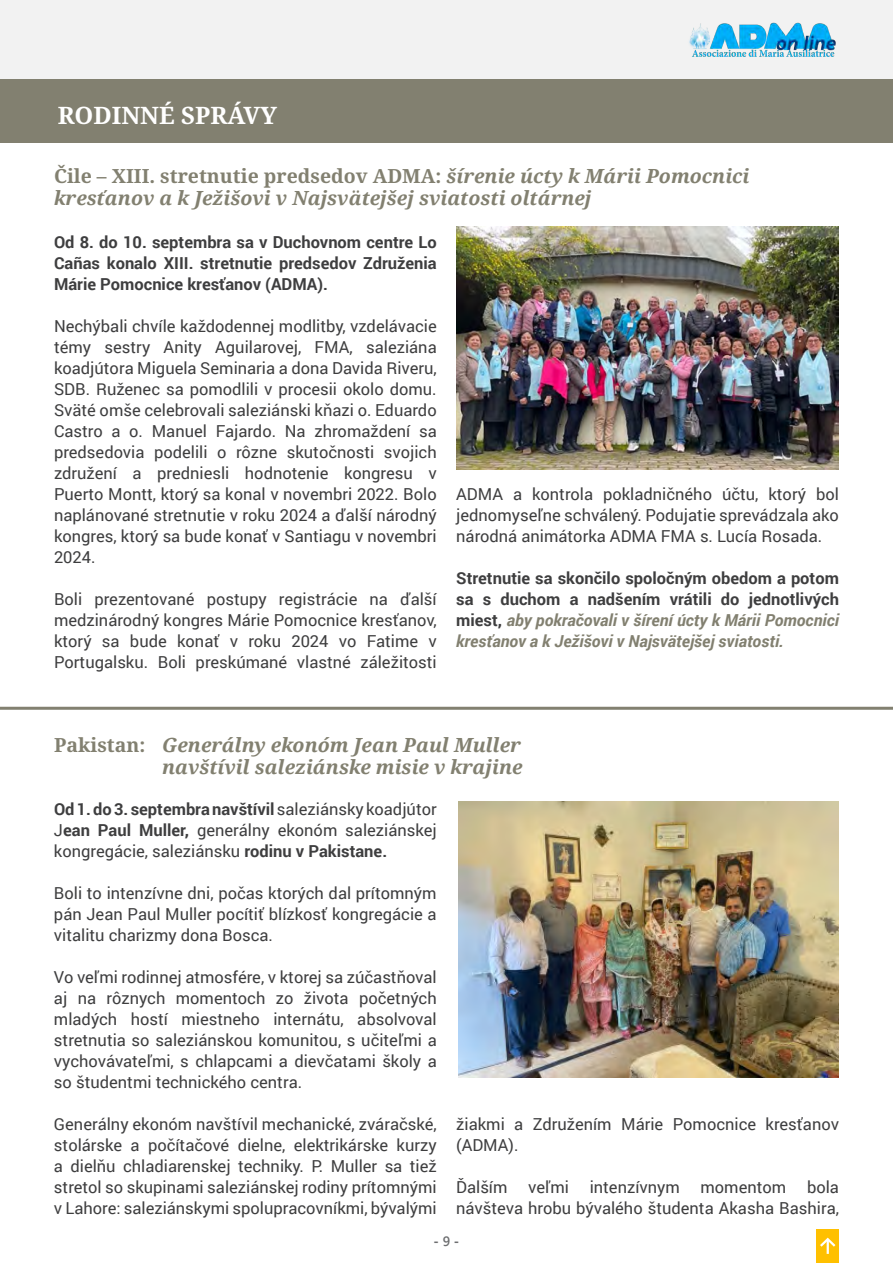
<style>
.page{position:relative;width:893px;height:1263px;background:#fff}
.page>*{position:absolute;margin:0;border:0;box-sizing:border-box;transform-origin:0 0}
.t1{font:700 24px "Noto Serif";color:#fff}
.t2{font:italic 700 19.5px/22.5px "Noto Serif";color:#828070}
.t3{font:16.5px/21px "Roboto";color:#3e3e3f;text-align:justify}
.t4{font:700 16.5px/21px "Roboto";color:#3e3e3f;text-align:justify}
.t5{font:700 13.5px "Segoe UI";color:#6d6e70}
.s1{font-style:normal}
.s2{font-style:italic;color:#828070}
.s3{font-weight:700}
.s4{font-weight:600}
</style>
<div class="page">
<div style="left:0;top:0;width:893px;height:80px;background:#f2f2f2"></div>
<img style="left:689px;top:22px;width:147px;height:35px">
<div style="left:816px;top:1229px;width:23px;height:34px;background:#ffc000"></div>
<svg style="left:820px;top:1237px;width:16px;height:17px"></svg>
<div style="left:0;top:80px;width:893px;height:62px;background:#828070"></div>
<img style="left:456px;top:227px;width:383px;height:242px">
<hr style="left:0;top:707px;width:893px;height:3px;background:#828070">
<img style="left:459px;top:801px;width:380px;height:276px">
<p class="t1" style="left:58px;top:98px;width:221px">RODINNÉ SPRÁVY</p>
<p class="t2" style="left:54px;top:164px;width:697px"><span class="s1">Čile – XIII. stretnutie predsedov ADMA:</span> šírenie úcty k Márii Pomocnici kresťanov a k Ježišovi v Najsvätejšej sviatosti oltárnej</p>
<p class="t4" style="left:54px;top:230px;width:384px">Od 8. do 10. septembra sa v Duchovnom centre Lo Cañas konalo XIII. stretnutie predsedov Združenia Márie Pomocnice kresťanov (ADMA).</p>
<p class="t3" style="left:54px;top:315px;width:384px">Nechýbali chvíle každodennej modlitby, vzdelávacie témy sestry Anity Aguilarovej, FMA, saleziána koadjútora Miguela Seminaria a dona Davida Riveru, SDB. Ruženec sa pomodlili v procesii okolo domu.<br>Sväté omše celebrovali saleziánski kňazi o. Eduardo Castro a o. Manuel Fajardo. Na zhromaždení sa predsedovia podelili o rôzne skutočnosti svojich združení a predniesli hodnotenie kongresu v Puerto Montt, ktorý sa konal v novembri 2022. Bolo naplánované stretnutie v roku 2024 a ďalší národný kongres, ktorý sa bude konať v Santiagu v novembri 2024.</p>
<p class="t3" style="left:54px;top:588px;width:384px">Boli prezentované postupy registrácie na ďalší medzinárodný kongres Márie Pomocnice kresťanov, ktorý sa bude konať v roku 2024 vo Fatime v Portugalsku. Boli preskúmané vlastné záležitosti</p>
<p class="t3" style="left:456px;top:483px;width:384px">ADMA a kontrola pokladničného účtu, ktorý bol jednomyseľne schválený. Podujatie sprevádzala ako národná animátorka ADMA FMA s. Lucía Rosada.</p>
<p class="t4" style="left:456px;top:567px;width:384px">Stretnutie sa skončilo spoločným obedom a potom sa s duchom a nadšením vrátili do jednotlivých miest, <span class="s2">aby pokračovali v šírení úcty k Márii Pomocnici kresťanov a k Ježišovi v Najsvätejšej sviatosti.</span></p>
<p class="t2" style="left:54px;top:733px;width:468px"><span class="s1">Pakistan:</span> Generálny ekonóm Jean Paul Muller</p>
<p class="t2" style="left:162px;top:755px;width:362px">navštívil saleziánske misie v krajine</p>
<p class="t3" style="left:54px;top:798px;width:384px"><span class="s3">Od 1. do 3. septembranavštívil</span> saleziánsky koadjútor J<span class="s3">ean Paul Muller,</span> generálny ekonóm saleziánskej kongregácie, saleziánsku <span class="s3">rodinu v Pakistane.</span></p>
<p class="t3" style="left:54px;top:882px;width:384px">Boli to intenzívne dni, počas ktorých dal prítomným pán Jean Paul Muller pocítiť blízkosť kongregácie a vitalitu charizmy dona Bosca.</p>
<p class="t3" style="left:54px;top:966px;width:384px">Vo veľmi rodinnej atmosfére, v ktorej sa zúčastňoval aj na rôznych momentoch zo života početných mladých hostí miestneho internátu, absolvoval stretnutia so saleziánskou komunitou, s učiteľmi a vychovávateľmi, s chlapcami a dievčatami školy a so študentmi technického centra.</p>
<p class="t3" style="left:54px;top:1113px;width:384px">Generálny ekonóm navštívil mechanické, zváračské, stolárske a počítačové dielne, elektrikárske kurzy a dielňu chladiarenskej techniky. P. Muller sa tiež stretol so skupinami saleziánskej rodiny prítomnými v Lahore: saleziánskymi spolupracovníkmi, bývalými</p>
<p class="t3" style="left:456px;top:1113px;width:384px">žiakmi a Združením Márie Pomocnice kresťanov (ADMA).</p>
<p class="t3" style="left:456px;top:1176px;width:53px">Ďalším</p>
<p class="t3" style="left:528px;top:1176px;width:42px">veľmi</p>
<p class="t3" style="left:590px;top:1176px;width:92px">intenzívnym</p>
<p class="t3" style="left:700px;top:1176px;width:87px">momentom</p>
<p class="t3" style="left:456px;top:1176px;width:384px;text-align:right">bola<br>návšteva hrobu bývalého študenta Akasha Bashira,</p>
<p class="t5" style="left:434px;top:1229px;width:27px">- <span class="s4">9</span> -</p>
</div>
